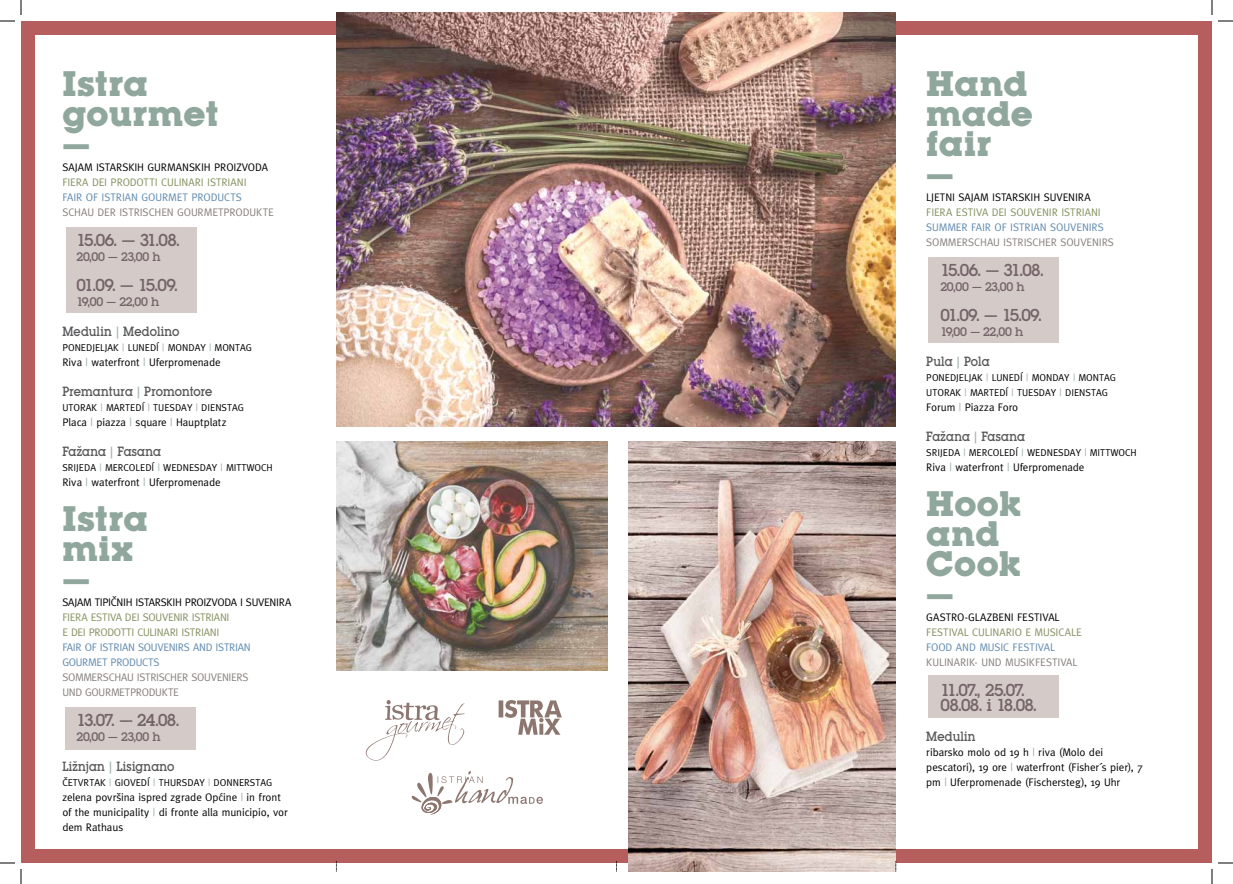
<style>
.page{position:relative;width:1233px;height:884px;background:#fff}
.page>*{position:absolute;margin:0;border:0;box-sizing:border-box;transform-origin:0 0}
.t1{font:700 37px/30px "Luga SKC";letter-spacing:.015em;color:#90a79e}
.t2{font:18px/15px "Luga SKC";letter-spacing:-.05em;color:#746468}
.t3{font:14px "Luga SKC";letter-spacing:.015em;color:#58585a;scale:.87 1}
.t4{font:13px "Luga SKC";letter-spacing:-.02em;color:#746468}
.t5{font:11px/15px "Meta SK";letter-spacing:-.005em;color:#000}
.t6{font:11px "Meta SK";letter-spacing:-.005em;color:#859160}
.t7{font:11px "Meta SK";letter-spacing:-.015em;color:#88807e}
.t8{font:11px "Meta SK";letter-spacing:-.01em;color:#618baf}
.t9{font:10px/15px "Meta SK";color:#000}
.s1{color:#a5b7b0}
.s2{color:#90a79e}
</style>
<div class="page">
<div style="left:66px;top:228px;width:131px;height:85px;background:#d4cac7"></div>
<div style="left:66px;top:707px;width:130px;height:43px;background:#d4cac7"></div>
<div style="left:928px;top:675px;width:130px;height:43px;background:#d4cac7"></div>
<div style="left:928px;top:258px;width:130px;height:85px;background:#d4cac7"></div>
<svg style="left:366px;top:700px;width:98px;height:61px"></svg>
<svg style="left:411px;top:771px;width:132px;height:44px"></svg>
<div style="left:21px;top:21px;width:1191px;height:842px;border:14px solid #b65d5e"></div>
<svg style="left:498px;top:700px;width:64px;height:35px"></svg>
<img style="left:337px;top:12px;width:558px;height:414px">
<img style="left:337px;top:441px;width:270px;height:230px">
<img style="left:629px;top:441px;width:266px;height:430px">
<svg style="left:1218px;top:20px;width:15px;height:2px"></svg>
<svg style="left:1218px;top:862px;width:15px;height:2px"></svg>
<svg style="left:0;top:0;width:22px;height:22px"></svg>
<svg style="left:0;top:862px;width:22px;height:22px"></svg>
<svg style="left:1211px;top:0;width:1px;height:15px"></svg>
<svg style="left:1211px;top:869px;width:1px;height:15px"></svg>
<h1 class="t1" style="left:62px;top:68px;width:157px">Istra gourmet –</h1>
<p class="t5" style="left:62px;top:160px;width:60px">SAJAM ISTARSKIH</p>
<p class="t5" style="left:148px;top:160px;width:8px">GURM</p>
<p class="t5" style="left:176px;top:160px;width:13px">ANSKIH</p>
<p class="t5" style="left:214px;top:160px;width:7px">PROIZVOD</p>
<p class="t5" style="left:262px;top:160px;width:8px">A</p>
<p class="t6" style="left:62px;top:176px;width:55px">FIERA DEI PRODOTTI</p>
<p class="t6" style="left:161px;top:176px;width:7px">CULIN</p>
<p class="t6" style="left:188px;top:176px;width:25px">ARI ISTRI</p>
<p class="t6" style="left:231px;top:176px;width:12px">ANI</p>
<p class="t8" style="left:62px;top:191px;width:45px">FAIR OF ISTRI</p>
<p class="t8" style="left:125px;top:191px;width:25px">AN GOURM</p>
<p class="t8" style="left:177px;top:191px;width:22px">ET PRODUCTS</p>
<p class="t7" style="left:62px;top:206px;width:64px">SCHAU DER ISTRISCH</p>
<p class="t7" style="left:161px;top:206px;width:31px">EN GOURM</p>
<p class="t7" style="left:212px;top:206px;width:14px">ETPRODUKT</p>
<p class="t7" style="left:268px;top:206px;width:7px">E</p>
<h2 class="t2" style="left:77px;top:232px;width:105px">15.06. – 31.08.</h2>
<p class="t4" style="left:77px;top:249px;width:86px">20,00 – 23,00 h</p>
<h2 class="t2" style="left:77px;top:277px;width:103px">01.09. – 15.09.</h2>
<p class="t4" style="left:77px;top:294px;width:84px">19,00 – 22,00 h</p>
<p class="t3" style="left:62px;top:323px;width:136px">Medulin <span class="s1">|</span> Medolino</p>
<p class="t9" style="left:62px;top:340px;width:121px">PON EDJELJAK <span class="s2">|</span> LUN EDÍ <span class="s2">|</span> MOND</p>
<p class="t9" style="left:195px;top:340px;width:58px">AY <span class="s2">|</span> MONTAG</p>
<p class="t5" style="left:62px;top:355px;width:160px">RIVA <span class="s2">|</span> WATERFRONT <span class="s2">|</span> UFERPROMENADE</p>
<p class="t3" style="left:62px;top:383px;width:174px">Premantura <span class="s1">|</span> Promontore</p>
<p class="t9" style="left:62px;top:400px;width:182px">UTORAK <span class="s2">|</span> MARTEDÍ <span class="s2">|</span> TUESDAY <span class="s2">|</span> DIENSTAG</p>
<p class="t5" style="left:62px;top:415px;width:166px">PLACA <span class="s2">|</span> PIAZZA <span class="s2">|</span> SQUARE <span class="s2">|</span> HAUPTPLATZ</p>
<p class="t3" style="left:62px;top:443px;width:115px">Fažana <span class="s1">|</span> Fasana</p>
<p class="t9" style="left:62px;top:460px;width:62px">SRIJEDA <span class="s2">|</span> MERCOL</p>
<p class="t9" style="left:140px;top:460px;width:100px">EDÍ <span class="s2">|</span> WEDN ESDAY <span class="s2">|</span> MITTWOCH</p>
<p class="t5" style="left:62px;top:475px;width:160px">RIVA <span class="s2">|</span> WATERFRONT <span class="s2">|</span> UFERPROMENADE</p>
<h1 class="t1" style="left:62px;top:503px;width:87px">Istra mix –</h1>
<p class="t5" style="left:62px;top:595px;width:60px">SAJAM TIPI ČNIH</p>
<p class="t5" style="left:136px;top:595px;width:26px">ISTARSKIH</p>
<p class="t5" style="left:185px;top:595px;width:7px">PROIZVOD</p>
<p class="t5" style="left:231px;top:595px;width:62px">A ISUVENIRA</p>
<p class="t6" style="left:62px;top:611px;width:40px">FI ERA ESTIV</p>
<p class="t6" style="left:116px;top:611px;width:35px">A DEI SOUV</p>
<p class="t6" style="left:168px;top:611px;width:29px">ENIR ISTRI</p>
<p class="t6" style="left:214px;top:611px;width:11px">ANI</p>
<p class="t6" style="left:62px;top:626px;width:33px">E DEI PRODOTTI</p>
<p class="t6" style="left:137px;top:626px;width:6px">CULIN</p>
<p class="t6" style="left:164px;top:626px;width:23px">ARI ISTRI</p>
<p class="t6" style="left:204px;top:626px;width:11px">ANI</p>
<p class="t8" style="left:62px;top:641px;width:43px">FAIR OF ISTRI</p>
<p class="t8" style="left:122px;top:641px;width:24px">AN SOUV</p>
<p class="t8" style="left:163px;top:641px;width:12px">ENIRS</p>
<p class="t8" style="left:193px;top:641px;width:28px">AND ISTRI</p>
<p class="t8" style="left:238px;top:641px;width:13px">AN</p>
<p class="t8" style="left:62px;top:656px;width:8px">GOURM</p>
<p class="t8" style="left:96px;top:656px;width:22px">ET PRODUCTS</p>
<p class="t7" style="left:62px;top:671px;width:15px">SOMM</p>
<p class="t7" style="left:92px;top:671px;width:12px">ERSCH</p>
<p class="t7" style="left:121px;top:671px;width:22px">AU ISTRISCH</p>
<p class="t7" style="left:177px;top:671px;width:66px">ER SOUVENI ERS</p>
<p class="t7" style="left:62px;top:686px;width:8px">UND</p>
<p class="t7" style="left:85px;top:686px;width:15px">GOURM</p>
<p class="t7" style="left:119px;top:686px;width:13px">ETPRODUKT</p>
<p class="t7" style="left:173px;top:686px;width:7px">E</p>
<h2 class="t2" style="left:77px;top:712px;width:104px">13.07. – 24.08.</h2>
<p class="t4" style="left:77px;top:729px;width:86px">20,00 – 23,00 h</p>
<p class="t3" style="left:62px;top:758px;width:130px">Ližnjan <span class="s1">|</span> Lisignano</p>
<p class="t9" style="left:62px;top:775px;width:17px">ČETVRT</p>
<p class="t9" style="left:94px;top:775px;width:27px">AK<span class="s2">|</span>GIOV</p>
<p class="t9" style="left:136px;top:775px;width:35px">EDÍ <span class="s2">|</span> THURSD</p>
<p class="t9" style="left:194px;top:775px;width:34px">AY <span class="s2">|</span> DONN</p>
<p class="t9" style="left:239px;top:775px;width:34px">ERSTAG</p>
<p class="t5" style="left:62px;top:790px;width:227px">ZELENA POVRŠINA ISPRED ZGRADE OPĆINE <span class="s2">|</span> IN FRONT<br>OF THE MUNICIPALITY <span class="s2">|</span> DI FRONTE ALLA MUNICIPIO, VOR<br>DEM RATHAUS</p>
<h1 class="t1" style="left:926px;top:68px;width:108px">Hand made fair<br>–</h1>
<p class="t5" style="left:926px;top:190px;width:20px">LJETNI</p>
<p class="t5" style="left:958px;top:190px;width:60px">SAJAM ISTARSKIH</p>
<p class="t5" style="left:1043px;top:190px;width:48px">SUVENIRA</p>
<p class="t6" style="left:926px;top:206px;width:42px">FI ERA ESTIV</p>
<p class="t6" style="left:982px;top:206px;width:36px">A DEI SOUV</p>
<p class="t6" style="left:1036px;top:206px;width:12px">ENIR</p>
<p class="t6" style="left:1061px;top:206px;width:6px">ISTRI</p>
<p class="t6" style="left:1084px;top:206px;width:12px">ANI</p>
<p class="t8" style="left:926px;top:221px;width:15px">SUMM</p>
<p class="t8" style="left:955px;top:221px;width:60px">ER FAIR OF ISTRI</p>
<p class="t8" style="left:1033px;top:221px;width:25px">AN SOUV</p>
<p class="t8" style="left:1076px;top:221px;width:12px">ENIRS</p>
<p class="t7" style="left:926px;top:236px;width:15px">SOMM</p>
<p class="t7" style="left:956px;top:236px;width:13px">ERSCH</p>
<p class="t7" style="left:987px;top:236px;width:23px">AU ISTRISCH</p>
<p class="t7" style="left:1045px;top:236px;width:54px">ER SOUVENIRS</p>
<h2 class="t2" style="left:940px;top:262px;width:105px">15.06. – 31.08.</h2>
<p class="t4" style="left:940px;top:279px;width:86px">20,00 – 23,00 h</p>
<h2 class="t2" style="left:940px;top:307px;width:103px">01.09. – 15.09.</h2>
<p class="t4" style="left:940px;top:324px;width:84px">19,00 – 22,00 h</p>
<p class="t3" style="left:926px;top:353px;width:74px">Pula <span class="s1">|</span> Pola</p>
<p class="t9" style="left:926px;top:370px;width:121px">PON EDJELJAK <span class="s2">|</span> LUN EDÍ <span class="s2">|</span> MOND</p>
<p class="t9" style="left:926px;top:370px;width:190px;text-indent:132px">AY <span class="s2">|</span> MONTAG<br>UTORAK <span class="s2">|</span> MARTEDÍ <span class="s2">|</span> TUESDAY <span class="s2">|</span> DIENSTAG</p>
<p class="t5" style="left:926px;top:400px;width:94px">FORUM <span class="s2">|</span> PIAZZA FORO</p>
<p class="t3" style="left:926px;top:428px;width:115px">Fažana <span class="s1">|</span> Fasana</p>
<p class="t9" style="left:926px;top:445px;width:62px">SRIJEDA <span class="s2">|</span> MERCOL</p>
<p class="t9" style="left:1004px;top:445px;width:100px">EDÍ <span class="s2">|</span> WEDN ESDAY <span class="s2">|</span> MITTWOCH</p>
<p class="t5" style="left:926px;top:460px;width:160px">RIVA <span class="s2">|</span> WATERFRONT <span class="s2">|</span> UFERPROMENADE</p>
<h1 class="t1" style="left:926px;top:488px;width:96px">Hook and<br>Cook –</h1>
<p class="t5" style="left:926px;top:610px;width:21px">GASTRO</p>
<p class="t5" style="left:964px;top:610px;width:70px">-GLAZBENI FESTIV</p>
<p class="t5" style="left:1048px;top:610px;width:11px">AL</p>
<p class="t6" style="left:926px;top:626px;width:17px">FESTIV</p>
<p class="t6" style="left:957px;top:626px;width:22px">AL CULIN</p>
<p class="t6" style="left:999px;top:626px;width:13px">ARIO</p>
<p class="t6" style="left:1025px;top:626px;width:16px">E MUSIC</p>
<p class="t6" style="left:1064px;top:626px;width:19px">ALE</p>
<p class="t8" style="left:926px;top:641px;width:13px">FOOD</p>
<p class="t8" style="left:956px;top:641px;width:38px">AND MUSIC</p>
<p class="t8" style="left:1012px;top:641px;width:17px">FESTIV</p>
<p class="t8" style="left:1043px;top:641px;width:11px">AL</p>
<p class="t7" style="left:926px;top:656px;width:13px">KULIN</p>
<p class="t7" style="left:954px;top:656px;width:35px">ARIK- UND</p>
<p class="t7" style="left:1005px;top:656px;width:15px">MUSIKF</p>
<p class="t7" style="left:1040px;top:656px;width:12px">ESTIV</p>
<p class="t7" style="left:1066px;top:656px;width:11px">AL</p>
<h2 class="t2" style="left:940px;top:682px;width:98px">11.07., 25.07.<br>08.08. i 18.08.</h2>
<p class="t3" style="left:926px;top:728px;width:58px">Medulin</p>
<p class="t5" style="left:926px;top:745px;width:218px">RIBARSKO MOLO OD 19 H <span class="s2">|</span> RIVA (MOLO DEI<br>PESCATORI), 19 ORE <span class="s2">|</span> WATERFRONT (FISHER´S PIER), 7<br>PM <span class="s2">|</span> UFERPROMENADE (FISCHERSTEG), 19 UHR</p>
</div>
